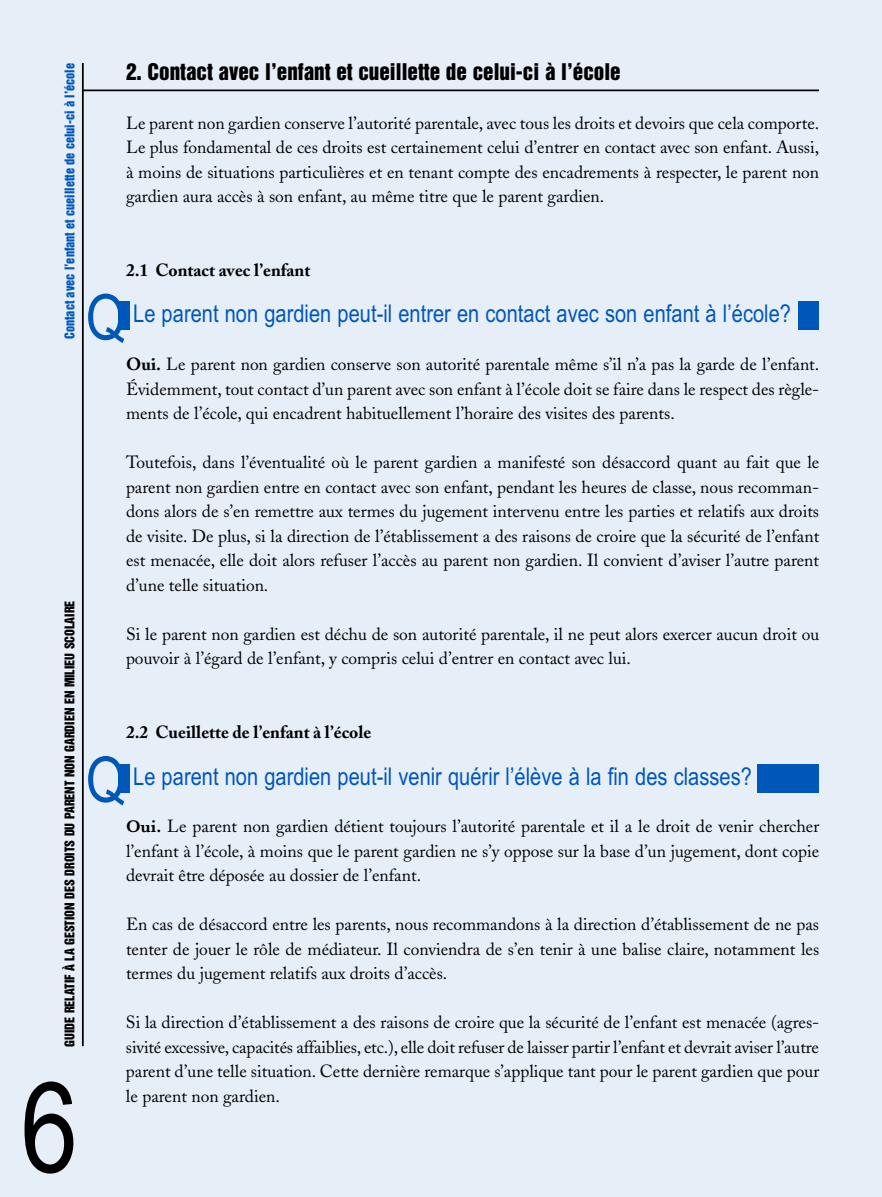
<style>
.page{position:relative;width:882px;height:1197px;background:#e6eef8}
.page>*{position:absolute;margin:0;border:0;box-sizing:border-box;transform-origin:0 0}
.t1{font:126px "Arial Narrow";color:#000}
.t2{font:63px "Arial Narrow";color:#0057ba}
.t3{font:24.5px "Arial Narrow";color:#0057ba}
.t4{font:21px "Helvetica Inserat";color:#000}
.t5{font:17.5px/24.5px "Adobe Caslon";color:#000;text-align:justify}
.t6{font:700 17.5px "Adobe Caslon";color:#000}
.t7{font:12.25px "Helvetica Inserat";color:#000}
.t8{font:12.25px "Helvetica Inserat";color:#0057ba}
.s1{font-weight:700}
.s2{font-family:"Baskerville";font-weight:600}
</style>
<div class="page">
<hr style="left:82px;top:63px;width:2px;height:983px;background:#000">
<div style="left:119px;top:301px;width:11px;height:29px;background:#0057ba"></div>
<div style="left:798px;top:301px;width:21px;height:29px;background:#0057ba"></div>
<div style="left:119px;top:764px;width:11px;height:28px;background:#0057ba"></div>
<div style="left:758px;top:764px;width:61px;height:28px;background:#0057ba"></div>
<hr style="left:83px;top:90px;width:736px;height:1px;background:#000">
<p class="t8" style="left:65px;top:339px;width:278px;rotate:-90deg">Contact avec l’enfant et cueillette de celui-ci à l’école</p>
<p class="t7" style="left:65px;top:1047px;width:448px;rotate:-90deg">GUIDE RELATIF À LA GESTION DES DROITS DU PARENT NON GARDIEN EN MILIEU SCOLAIRE</p>
<h1 class="t1" style="left:21px;top:1055px;width:59px">6</h1>
<p class="t4" style="left:126px;top:63px;width:496px">2. Contact avec l’enfant et cueillette de celui-ci à l’école</p>
<p class="t5" style="left:126px;top:113px;width:695px">Le parent non gardien conserve l’autorité parentale, avec tous les droits et devoirs que cela comporte.<br>Le plus fondamental de ces droits est certainement celui d’entrer en contact avec son enfant. Aussi, à moins de situations particulières et en tenant compte des encadrements à respecter, le parent non gardien aura accès à son enfant, au même titre que le parent gardien.</p>
<p class="t6" style="left:126px;top:263px;width:186px">2.1 Contact avec l’enfant</p>
<h2 class="t2" style="left:86px;top:281px;width:42px">Q</h2>
<h3 class="t3" style="left:133px;top:299px;width:659px">Le parent non gardien peut-il entrer en contact avec son enfant à l’école?</h3>
<p class="t5" style="left:126px;top:354px;width:695px"><span class="s1">Oui.</span> Le parent non gardien conserve son autorité parentale même s’il n’a pas la garde de l’enfant.<br>Évidemment, tout contact d’un parent avec son enfant à l’école doit se faire dans le respect des règle&shy;ments de l’école, qui encadrent habituellement l’horaire des visites des parents.</p>
<p class="t5" style="left:126px;top:452px;width:695px">Toutefois, dans l’éventualité où le parent gardien a manifesté son désaccord quant au fait que le parent non gardien entre en contact avec son enfant, pendant les heures de classe, nous recomman&shy;dons alors de s’en remettre aux termes du jugement intervenu entre les parties et relatifs aux droits de visite. De plus, si la direction de l’établissement a des raisons de croire que la sécurité de l’enfant est menacée, elle doit alors refuser l’accès au parent non gardien. Il convient d’aviser l’autre parent d’une telle situation.</p>
<p class="t5" style="left:126px;top:624px;width:695px">Si le parent non gardien est déchu de son autorité parentale, il ne peut alors exercer aucun droit ou pouvoir à l’égard de l’enfant, y compris celui d’entrer en contact avec lui.</p>
<p class="t6" style="left:126px;top:725px;width:247px">2.2 Cueillette de l’enfant à l’école</p>
<h2 class="t2" style="left:86px;top:743px;width:42px">Q</h2>
<h3 class="t3" style="left:133px;top:762px;width:620px">Le parent non gardien peut-il venir quérir l’élève à la fin des classes?</h3>
<p class="t5" style="left:126px;top:816px;width:695px"><span class="s2">Oui.</span> Le parent non gardien détient toujours l’autorité parentale et il a le droit de venir chercher l’enfant à l’école, à moins que le parent gardien ne s’y oppose sur la base d’un jugement, dont copie devrait être déposée au dossier de l’enfant.</p>
<p class="t5" style="left:126px;top:914px;width:695px">En cas de désaccord entre les parents, nous recommandons à la direction d’établissement de ne pas tenter de jouer le rôle de médiateur. Il conviendra de s’en tenir à une balise claire, notamment les termes du jugement relatifs aux droits d’accès.</p>
<p class="t5" style="left:126px;top:1012px;width:695px">Si la direction d’établissement a des raisons de croire que la sécurité de l’enfant est menacée (agres&shy;sivité excessive, capacités affaiblies, etc.), elle doit refuser de laisser partir l’enfant et devrait aviser l’autre parent d’une telle situation. Cette dernière remarque s’applique tant pour le parent gardien que pour le parent non gardien.</p>
</div>
